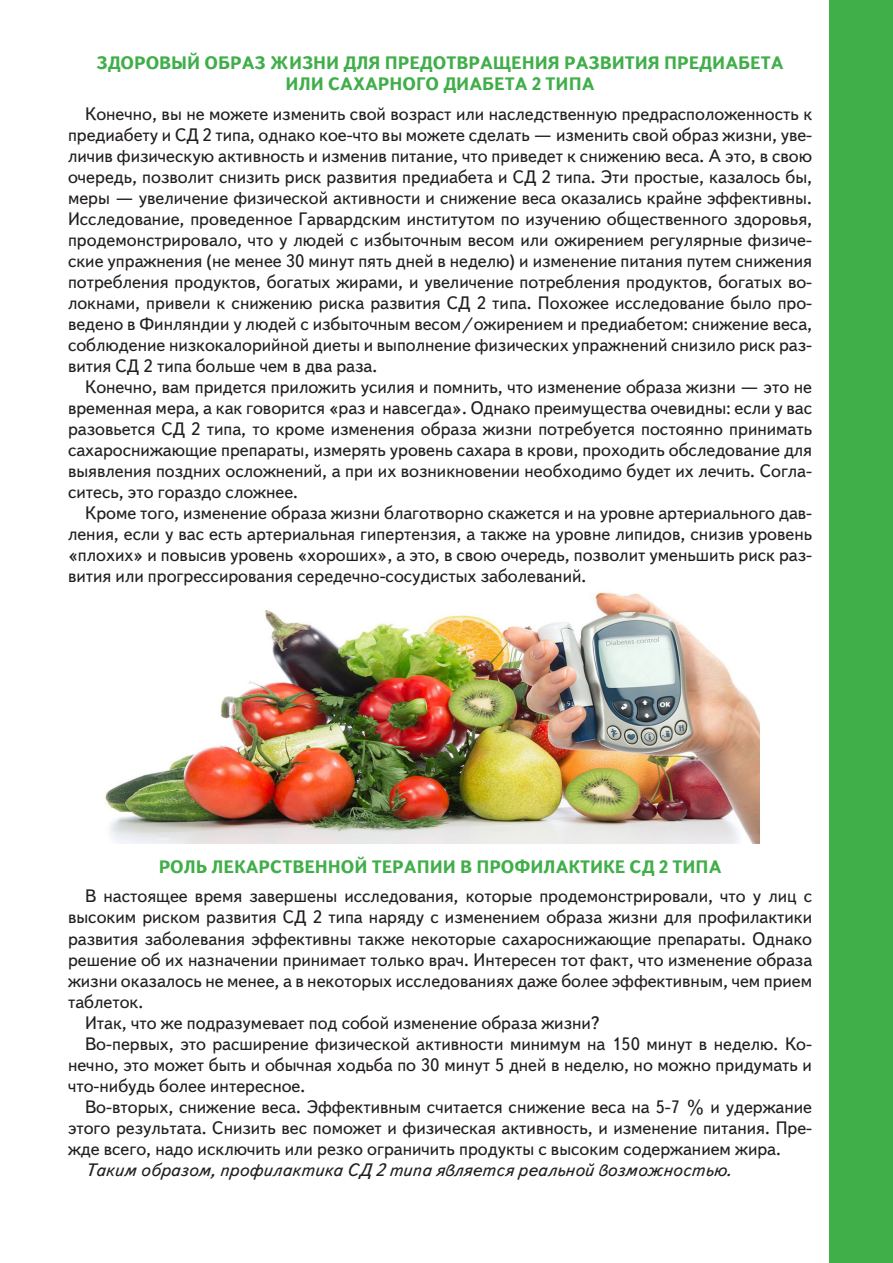
<style>
.page{position:relative;width:893px;height:1263px;background:#fff}
.page>*{position:absolute;margin:0;border:0;box-sizing:border-box;transform-origin:0 0}
.t1{font:18px/21px "Text Book C";color:#231f20;text-align:justify}
.t2{font:700 18px/20.9px "Text Book C";color:#40ae49;text-align:center}
.t3{font:italic 18px "Text Book C";color:#231f20}
</style>
<div class="page">
<div style="left:829px;top:0;width:64px;height:1263px;background:#40ae49"></div>
<img style="left:105px;top:592px;width:655px;height:251px">
<p class="t2" style="left:97px;top:53px;width:689px">ЗДОРОВЫЙ ОБРАЗ ЖИЗНИ ДЛЯ ПРЕДОТВРАЩЕНИЯ РАЗВИТИЯ ПРЕДИАБЕТА<br>ИЛИ САХАРНОГО ДИАБЕТА 2 ТИПА</p>
<p class="t1" style="left:68px;top:103px;width:746px;text-indent:17px">Конечно, вы не можете изменить свой возраст или наследственную предрасположенность к предиабету и СД 2 типа, однако кое-что вы можете сделать — изменить свой образ жизни, уве&shy;личив физическую активность и изменив питание, что приведет к снижению веса. А это, в свою очередь, позволит снизить риск развития предиабета и СД 2 типа. Эти простые, казалось бы, меры — увеличение физической активности и снижение веса оказались крайне эффективны.<br>Исследование, проведенное Гарвардским институтом по изучению общественного здоровья, продемонстрировало, что у людей с избыточным весом или ожирением регулярные физиче&shy;ские упражнения (не менее 30 минут пять дней в неделю) и изменение питания путем снижения потребления продуктов, богатых жирами, и увеличение потребления продуктов, богатых во&shy;локнами, привели к снижению риска развития СД 2 типа. Похожее исследование было про&shy;ведено в Финляндии у людей с избыточным весом/ожирением и предиабетом: снижение веса, соблюдение низкокалорийной диеты и выполнение физических упражнений снизило риск раз&shy;вития СД 2 типа больше чем в два раза.</p>
<p class="t1" style="left:68px;top:376px;width:746px;text-indent:17px">Конечно, вам придется приложить усилия и помнить, что изменение образа жизни — это не временная мера, а как говорится «раз и навсегда». Однако преимущества очевидны: если у вас разовьется СД 2 типа, то кроме изменения образа жизни потребуется постоянно принимать сахароснижающие препараты, измерять уровень сахара в крови, проходить обследование для выявления поздних осложнений, а при их возникновении необходимо будет их лечить. Согла&shy;ситесь, это гораздо сложнее.</p>
<p class="t1" style="left:68px;top:502px;width:746px;text-indent:17px">Кроме того, изменение образа жизни благотворно скажется и на уровне артериального дав&shy;ления, если у вас есть артериальная гипертензия, а также на уровне липидов, снизив уровень «плохих» и повысив уровень «хороших», а это, в свою очередь, позволит уменьшить риск раз&shy;вития или прогрессирования середечно-сосудистых заболеваний.</p>
<p class="t2" style="left:159px;top:856px;width:564px">РОЛЬ ЛЕКАРСТВЕННОЙ ТЕРАПИИ В ПРОФИЛАКТИКЕ СД 2 ТИПА</p>
<p class="t1" style="left:68px;top:886px;width:746px;text-indent:17px">В настоящее время завершены исследования, которые продемонстрировали, что у лиц с высоким риском развития СД 2 типа наряду с изменением образа жизни для профилактики развития заболевания эффективны также некоторые сахароснижающие препараты. Однако решение об их назначении принимает только врач. Интересен тот факт, что изменение образа жизни оказалось не менее, а в некоторых исследованиях даже более эффективным, чем прием таблеток.</p>
<p class="t1" style="left:85px;top:1012px;width:516px">Итак, что же подразумевает под собой изменение образа жизни?</p>
<p class="t1" style="left:68px;top:1033px;width:746px;text-indent:17px">Во-первых, это расширение физической активности минимум на 150 минут в неделю. Ко&shy;нечно, это может быть и обычная ходьба по 30 минут 5 дней в неделю, но можно придумать и что-нибудь более интересное.</p>
<p class="t1" style="left:68px;top:1096px;width:746px;text-indent:17px">Во-вторых, снижение веса. Эффективным считается снижение веса на 5-7 % и удержание этого результата. Снизить вес поможет и физическая активность, и изменение питания. Пре&shy;жде всего, надо исключить или резко ограничить продукты с высоким содержанием жира.</p>
<p class="t3" style="left:85px;top:1159px;width:648px">Таким образом, профилактика СД 2 типа является реальной возможностью.</p>
</div>
